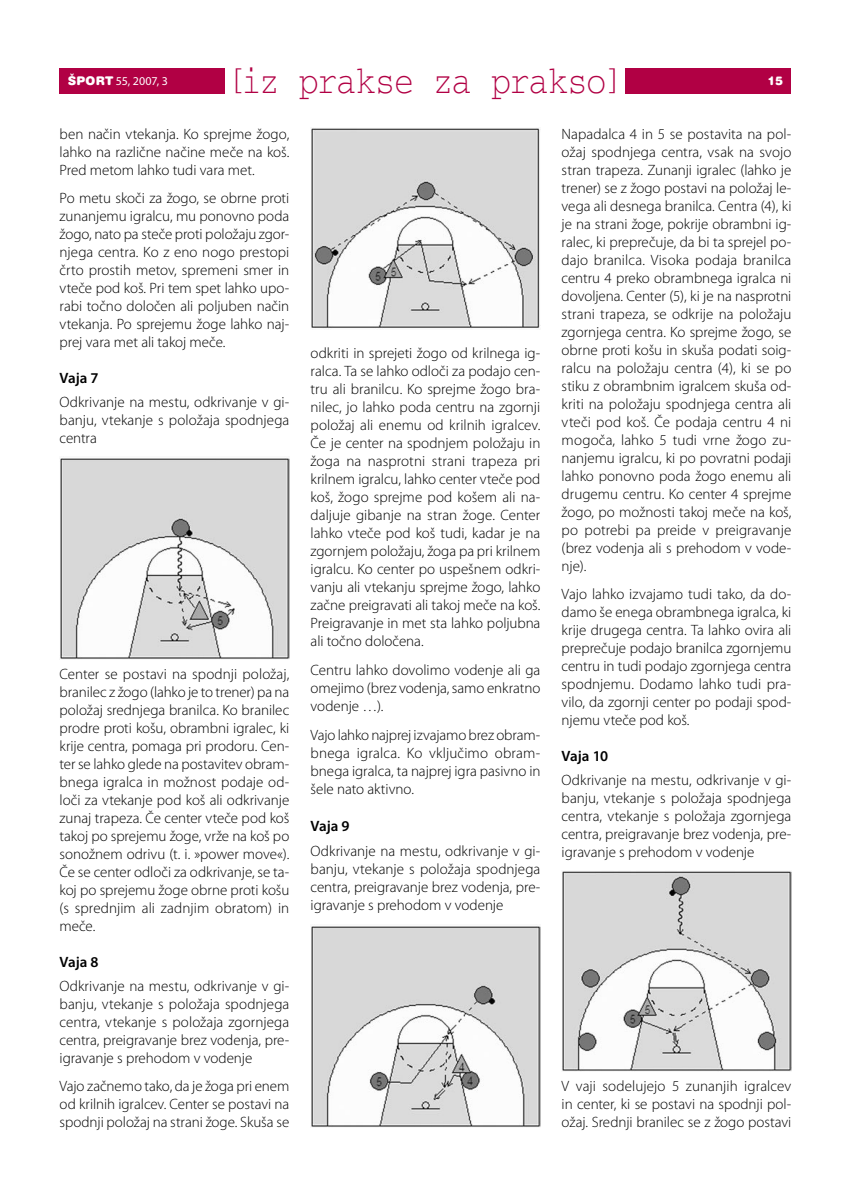
<style>
.page{position:relative;width:851px;height:1191px;background:#fff}
.page>*{position:absolute;margin:0;border:0;box-sizing:border-box;transform-origin:0 0}
.t1{font:39px "Courier MEE Ligh";letter-spacing:-.025em;color:#b10044;scale:.85 1}
._05_osnovni_tekst{font:300 15px/18px "Myriad Pro";color:#000;text-align:justify}
._02b_pod_pod_naslov{font:600 15px "Myriad Pro";letter-spacing:-.005em;color:#000}
.t2{font:12px "Myriad Pro";letter-spacing:-.01em;color:#fff}
.t3{font:12px "Swiss 721 Black Rounded";color:#fff}
.s1{font-family:"Swiss 721 Black Rounded"}
.s2{font-size:33px}
</style>
<div class="page">
<div style="left:60px;top:68px;width:731px;height:26px;background:#b10044"></div>
<div style="left:225px;top:68px;width:400px;height:30px;background:#fff"></div>
<img style="left:60px;top:458px;width:229px;height:201px">
<img style="left:311px;top:926px;width:229px;height:201px">
<img style="left:562px;top:871px;width:229px;height:200px">
<img style="left:311px;top:128px;width:229px;height:201px">
<p class="t2" style="left:68px;top:74px;width:101px"><span class="s1">ŠPORT</span> 55, 2007, 3</p>
<h1 class="t1" style="left:225px;top:62px;width:471px"><span class="s2">[</span>iz prakse za prakso<span class="s2">]</span></h1>
<p class="t3" style="left:767px;top:73px;width:17px">15</p>
<p class="_05_osnovni_tekst" style="left:60px;top:125px;width:231px">ben način vtekanja. Ko sprejme žogo, lahko na različne načine meče na koš.<br>Pred metom lahko tudi vara met.</p>
<p class="_05_osnovni_tekst" style="left:60px;top:189px;width:231px">Po metu skoči za žogo, se obrne proti zunanjemu igralcu, mu ponovno poda žogo, nato pa steče proti položaju zgor&shy;njega centra. Ko z eno nogo prestopi črto prostih metov, spremeni smer in vteče pod koš. Pri tem spet lahko upo&shy;rabi točno določen ali poljuben način vtekanja. Po sprejemu žoge lahko naj&shy;prej vara met ali takoj meče.</p>
<p class="_02b_pod_pod_naslov" style="left:60px;top:370px;width:41px">Vaja 7</p>
<p class="_05_osnovni_tekst" style="left:60px;top:393px;width:231px">Odkrivanje na mestu, odkrivanje v gi&shy;banju, vtekanje s položaja spodnjega centra</p>
<p class="_05_osnovni_tekst" style="left:561px;top:125px;width:231px">Napadalca 4 in 5 se postavita na pol&shy;ožaj spodnjega centra, vsak na svojo stran trapeza. Zunanji igralec (lahko je trener) se z žogo postavi na položaj le&shy;vega ali desnega branilca. Centra (4), ki je na strani žoge, pokrije obrambni ig&shy;ralec, ki preprečuje, da bi ta sprejel po&shy;dajo branilca. Visoka podaja branilca centru 4 preko obrambnega igralca ni dovoljena. Center (5), ki je na nasprotni strani trapeza, se odkrije na položaju zgornjega centra. Ko sprejme žogo, se obrne proti košu in skuša podati soig&shy;ralcu na položaju centra (4), ki se po stiku z obrambnim igralcem skuša od&shy;kriti na položaju spodnjega centra ali vteči pod koš. Če podaja centru 4 ni mogoča, lahko 5 tudi vrne žogo zu&shy;nanjemu igralcu, ki po povratni podaji lahko ponovno poda žogo enemu ali drugemu centru. Ko center 4 sprejme žogo, po možnosti takoj meče na koš, po potrebi pa preide v preigravanje (brez vodenja ali s prehodom v vode&shy;nje).</p>
<p class="_05_osnovni_tekst" style="left:561px;top:585px;width:231px">Vajo lahko izvajamo tudi tako, da do&shy;damo še enega obrambnega igralca, ki krije drugega centra. Ta lahko ovira ali preprečuje podajo branilca zgornjemu centru in tudi podajo zgornjega centra spodnjemu. Dodamo lahko tudi pra&shy;vilo, da zgornji center po podaji spod&shy;njemu vteče pod koš.</p>
<p class="_02b_pod_pod_naslov" style="left:561px;top:748px;width:48px">Vaja 10</p>
<p class="_05_osnovni_tekst" style="left:561px;top:771px;width:231px">Odkrivanje na mestu, odkrivanje v gi&shy;banju, vtekanje s položaja spodnjega centra, vtekanje s položaja zgornjega centra, preigravanje brez vodenja, pre&shy;igravanje s prehodom v vodenje</p>
<p class="_05_osnovni_tekst" style="left:310px;top:344px;width:231px">odkriti in sprejeti žogo od krilnega ig&shy;ralca. Ta se lahko odloči za podajo cen&shy;tru ali branilcu. Ko sprejme žogo bra&shy;nilec, jo lahko poda centru na zgornji položaj ali enemu od krilnih igralcev.<br>Če je center na spodnjem položaju in žoga na nasprotni strani trapeza pri krilnem igralcu, lahko center vteče pod koš, žogo sprejme pod košem ali na&shy;daljuje gibanje na stran žoge. Center lahko vteče pod koš tudi, kadar je na zgornjem položaju, žoga pa pri krilnem igralcu. Ko center po uspešnem odkri&shy;vanju ali vtekanju sprejme žogo, lahko začne preigravati ali takoj meče na koš.<br>Preigravanje in met sta lahko poljubna ali točno določena.</p>
<p class="_05_osnovni_tekst" style="left:310px;top:661px;width:231px">Centru lahko dovolimo vodenje ali ga omejimo (brez vodenja, samo enkratno vodenje …).</p>
<p class="_05_osnovni_tekst" style="left:310px;top:726px;width:231px">Vajo lahko najprej izvajamo brez obram&shy;bnega igralca. Ko vključimo obram&shy;bnega igralca, ta najprej igra pasivno in šele nato aktivno.</p>
<p class="_02b_pod_pod_naslov" style="left:310px;top:818px;width:41px">Vaja 9</p>
<p class="_05_osnovni_tekst" style="left:310px;top:842px;width:231px">Odkrivanje na mestu, odkrivanje v gi&shy;banju, vtekanje s položaja spodnjega centra, preigravanje brez vodenja, pre&shy;igravanje s prehodom v vodenje</p>
<p class="_05_osnovni_tekst" style="left:60px;top:665px;width:231px">Center se postavi na spodnji položaj, branilec z žogo (lahko je to trener) pa na položaj srednjega branilca. Ko branilec prodre proti košu, obrambni igralec, ki krije centra, pomaga pri prodoru. Cen&shy;ter se lahko glede na postavitev obram&shy;bnega igralca in možnost podaje od&shy;loči za vtekanje pod koš ali odkrivanje zunaj trapeza. Če center vteče pod koš takoj po sprejemu žoge, vrže na koš po sonožnem odrivu (t. i. »power move«).<br>Če se center odloči za odkrivanje, se ta&shy;koj po sprejemu žoge obrne proti košu (s sprednjim ali zadnjim obratom) in meče.</p>
<p class="_02b_pod_pod_naslov" style="left:60px;top:954px;width:41px">Vaja 8</p>
<p class="_05_osnovni_tekst" style="left:60px;top:977px;width:231px">Odkrivanje na mestu, odkrivanje v gi&shy;banju, vtekanje s položaja spodnjega centra, vtekanje s položaja zgornjega centra, preigravanje brez vodenja, pre&shy;igravanje s prehodom v vodenje</p>
<p class="_05_osnovni_tekst" style="left:60px;top:1077px;width:231px">Vajo začnemo tako, da je žoga pri enem od krilnih igralcev. Center se postavi na spodnji položaj na strani žoge. Skuša se</p>
<p class="_05_osnovni_tekst" style="left:561px;top:1077px;width:231px">V vaji sodelujejo 5 zunanjih igralcev in center, ki se postavi na spodnji pol&shy;ožaj. Srednji branilec se z žogo postavi</p>
</div>
